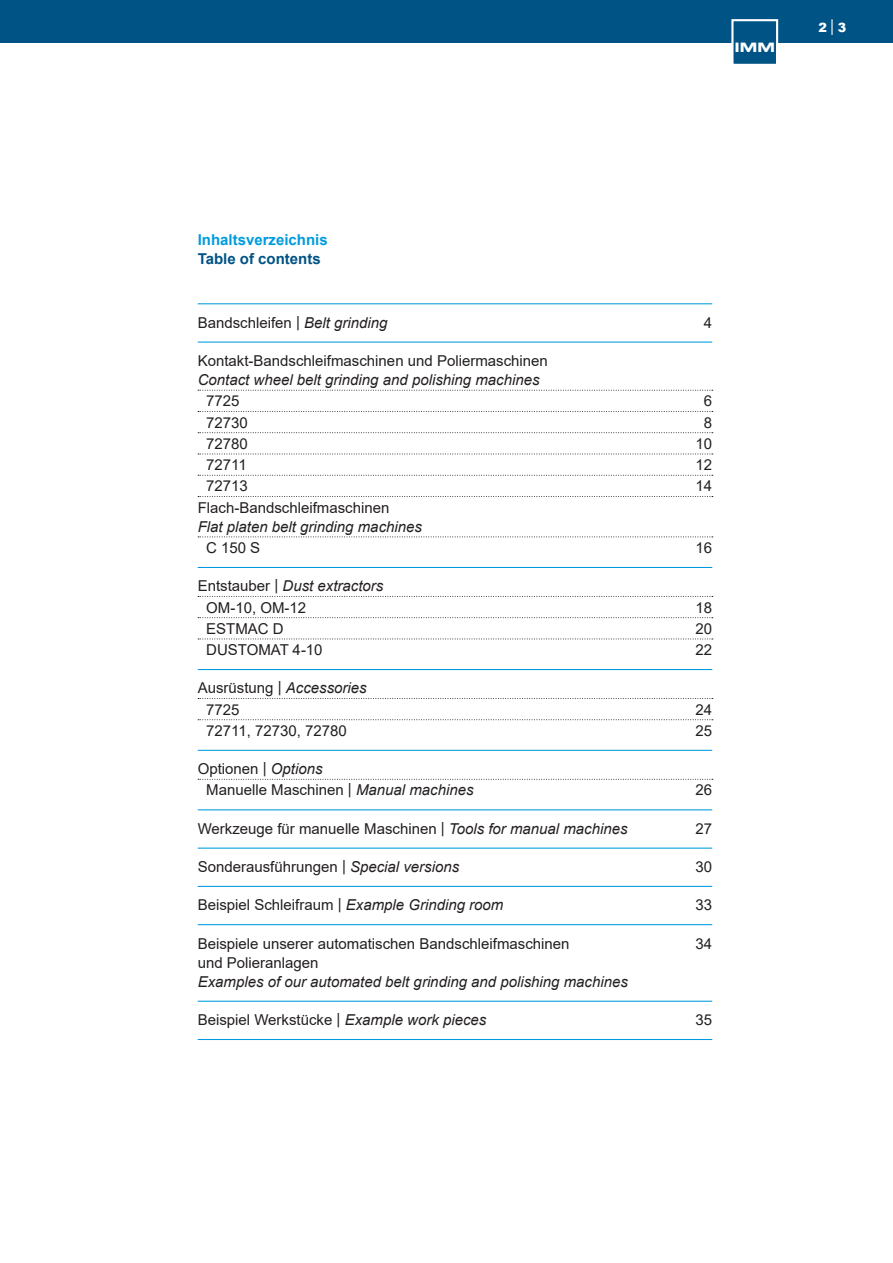
<style>
.page{position:relative;width:893px;height:1263px;background:#fff}
.page>*{position:absolute;margin:0;border:0;box-sizing:border-box;transform-origin:0 0}
.t1{font:15px/21.3px "Arial";color:#231f20}
.t2{font:italic 15px "Arial";color:#231f20}
.t3{font:700 15px "Arial";color:#009bde}
.t4{font:700 15px "Arial";color:#005385}
.t5{font:900 12.75px "Arial";color:#fff}
.t6{font:12px "Thekl Bol Ext";color:#fff}
.s1{font-style:italic}
</style>
<div class="page">
<div style="left:0;top:0;width:893px;height:43px;background:#005385"></div>
<hr style="left:198px;top:303px;width:514px;height:1px;background:#009bde">
<hr style="left:198px;top:342px;width:514px;height:1px;background:#009bde">
<svg style="left:198px;top:390px;width:515px;height:1px"></svg>
<svg style="left:198px;top:411px;width:515px;height:1px"></svg>
<svg style="left:198px;top:432px;width:515px;height:1px"></svg>
<svg style="left:198px;top:454px;width:515px;height:1px"></svg>
<svg style="left:198px;top:475px;width:515px;height:1px"></svg>
<svg style="left:198px;top:496px;width:515px;height:1px"></svg>
<svg style="left:198px;top:536px;width:515px;height:1px"></svg>
<hr style="left:198px;top:567px;width:514px;height:1px;background:#009bde">
<svg style="left:198px;top:596px;width:515px;height:1px"></svg>
<svg style="left:198px;top:617px;width:515px;height:1px"></svg>
<svg style="left:198px;top:639px;width:515px;height:1px"></svg>
<hr style="left:198px;top:669px;width:514px;height:1px;background:#009bde">
<svg style="left:198px;top:698px;width:515px;height:1px"></svg>
<svg style="left:198px;top:719px;width:515px;height:1px"></svg>
<hr style="left:198px;top:750px;width:514px;height:1px;background:#009bde">
<svg style="left:198px;top:779px;width:515px;height:1px"></svg>
<hr style="left:198px;top:809px;width:514px;height:1px;background:#009bde">
<hr style="left:198px;top:847px;width:514px;height:2px;background:#009bde">
<hr style="left:198px;top:886px;width:514px;height:1px;background:#009bde">
<hr style="left:198px;top:924px;width:514px;height:1px;background:#009bde">
<hr style="left:198px;top:1001px;width:514px;height:1px;background:#009bde">
<hr style="left:198px;top:1039px;width:514px;height:1px;background:#009bde">
<svg style="left:731px;top:19px;width:48px;height:45px"></svg>
<p class="t6" style="left:735px;top:39px;width:41px">IMM</p>
<p class="t5" style="left:818px;top:18px;width:29px">2│3</p>
<p class="t3" style="left:198px;top:229px;width:132px">Inhaltsverzeichnis</p>
<p class="t4" style="left:198px;top:248px;width:125px">Table of contents</p>
<p class="t1" style="left:198px;top:312px;width:191px">Bandschleifen | <span class="s1">Belt grinding</span></p>
<p class="t1" style="left:704px;top:312px;width:10px">4</p>
<p class="t1" style="left:198px;top:350px;width:352px">Kontakt-Bandschleifmaschinen und Poliermaschinen</p>
<p class="t2" style="left:198px;top:370px;width:343px">Contact wheel belt grinding and polishing machines</p>
<p class="t1" style="left:206px;top:390px;width:35px">7725</p>
<p class="t1" style="left:704px;top:390px;width:10px">6</p>
<p class="t1" style="left:206px;top:412px;width:43px">72730</p>
<p class="t1" style="left:704px;top:412px;width:10px">8</p>
<p class="t1" style="left:206px;top:433px;width:43px">72780</p>
<p class="t1" style="left:696px;top:433px;width:18px">10</p>
<p class="t1" style="left:206px;top:454px;width:42px">72711</p>
<p class="t1" style="left:696px;top:454px;width:18px">12</p>
<p class="t1" style="left:206px;top:475px;width:43px">72713</p>
<p class="t1" style="left:696px;top:475px;width:18px">14</p>
<p class="t1" style="left:198px;top:497px;width:193px">Flach-Bandschleifmaschinen</p>
<p class="t2" style="left:198px;top:517px;width:226px">Flat platen belt grinding machines</p>
<p class="t1" style="left:206px;top:537px;width:55px">C 150 S</p>
<p class="t1" style="left:696px;top:537px;width:18px">16</p>
<p class="t1" style="left:206px;top:575px;width:179px;text-indent:-9px">Entstauber | <span class="s1">Dust extractors<br></span>OM-10, OM-12</p>
<p class="t1" style="left:696px;top:597px;width:18px">18</p>
<p class="t1" style="left:206px;top:618px;width:79px">ESTMAC D</p>
<p class="t1" style="left:696px;top:618px;width:18px">20</p>
<p class="t1" style="left:206px;top:639px;width:118px">DUSTOMAT 4-10</p>
<p class="t1" style="left:696px;top:639px;width:18px">22</p>
<p class="t1" style="left:206px;top:677px;width:162px;text-indent:-8px">Ausrüstung | <span class="s1">Accessories<br></span>7725</p>
<p class="t1" style="left:695px;top:699px;width:18px">24</p>
<p class="t1" style="left:206px;top:720px;width:142px">72711, 72730, 72780</p>
<p class="t1" style="left:695px;top:720px;width:18px">25</p>
<p class="t1" style="left:206px;top:758px;width:269px;text-indent:-9px">Optionen | <span class="s1">Options<br></span>Manuelle Maschinen | <span class="s1">Manual machines</span></p>
<p class="t1" style="left:695px;top:779px;width:18px">26</p>
<p class="t1" style="left:198px;top:818px;width:431px">Werkzeuge für manuelle Maschinen | <span class="s1">Tools for manual machines</span></p>
<p class="t1" style="left:695px;top:818px;width:18px">27</p>
<p class="t1" style="left:198px;top:856px;width:263px">Sonderausführungen | <span class="s1">Special versions</span></p>
<p class="t1" style="left:695px;top:856px;width:18px">30</p>
<p class="t1" style="left:198px;top:894px;width:307px">Beispiel Schleifraum | <span class="s1">Example Grinding room</span></p>
<p class="t1" style="left:695px;top:894px;width:18px">33</p>
<p class="t1" style="left:198px;top:932px;width:373px">Beispiele unserer automatischen Bandschleifmaschinen</p>
<p class="t1" style="left:695px;top:932px;width:18px">34</p>
<p class="t1" style="left:198px;top:952px;width:122px">und Polieranlagen</p>
<p class="t2" style="left:198px;top:972px;width:432px">Examples of our automated belt grinding and polishing machines</p>
<p class="t1" style="left:198px;top:1009px;width:290px">Beispiel Werkstücke | <span class="s1">Example work pieces</span></p>
<p class="t1" style="left:695px;top:1009px;width:18px">35</p>
</div>
